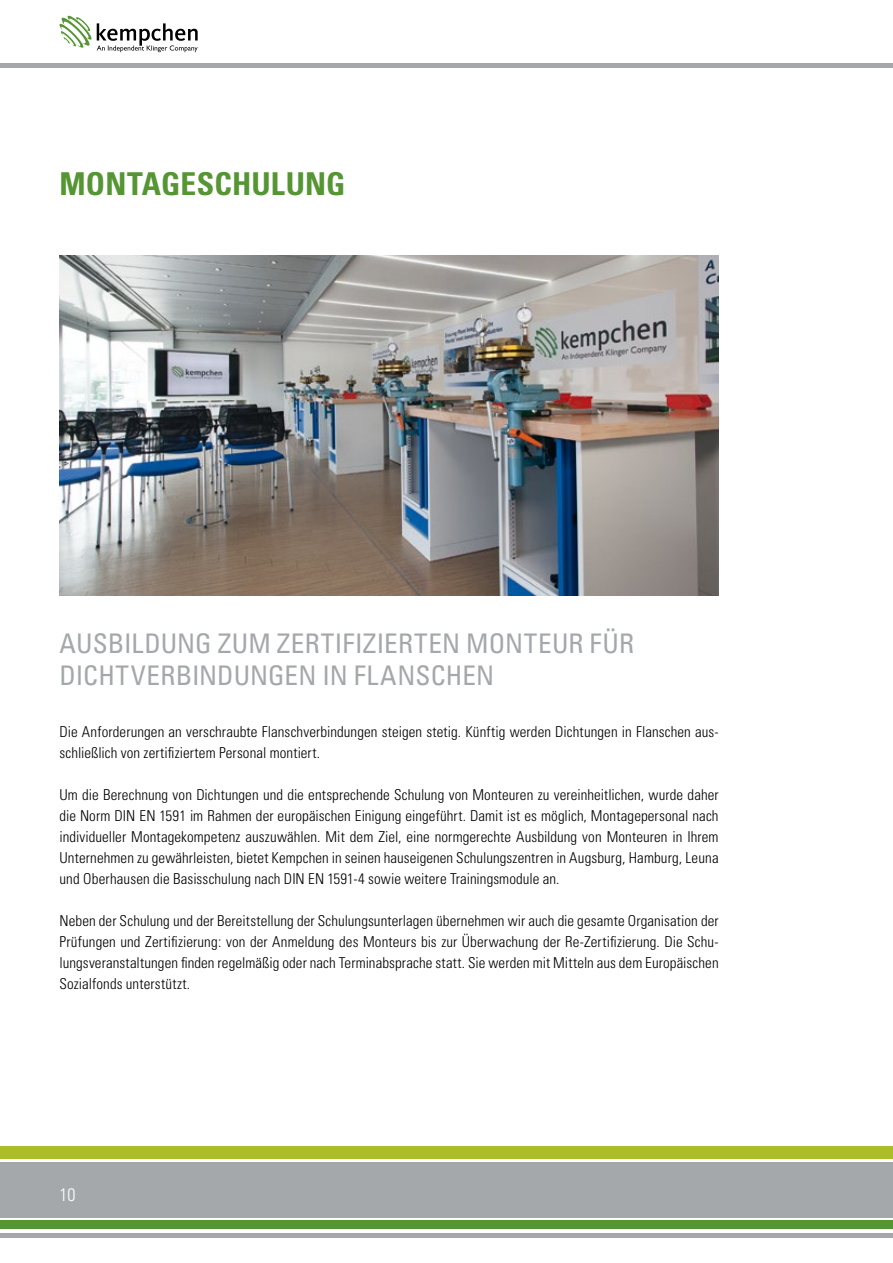
<style>
.page{position:relative;width:893px;height:1263px;background:#fff}
.page>*{position:absolute;margin:0;border:0;box-sizing:border-box;transform-origin:0 0}
.t1{font:700 condensed 31.5px "Univers";letter-spacing:.005em;color:#559533}
.t2{font:condensed 27px/31.5px "Univers";letter-spacing:.01em;color:#a5a8ab}
.t3{font:300 condensed 18px "Univers";color:#fff}
.t4{font:300 condensed 15px/21px "Univers";letter-spacing:.005em;color:#000;text-align:justify}
</style>
<div class="page">
<div style="left:0;top:1146px;width:893px;height:12px;background:#abbd28"></div>
<div style="left:0;top:1220px;width:893px;height:8px;background:#559533"></div>
<div style="left:0;top:1162px;width:893px;height:56px;background:#a5a8ab"></div>
<hr style="left:0;top:1233px;width:893px;height:4px;background:#a5a8ab">
<svg style="left:59px;top:15px;width:139px;height:37px"></svg>
<hr style="left:0;top:64px;width:893px;height:4px;background:#a5a8ab">
<img style="left:60px;top:255px;width:659px;height:340px">
<h1 class="t1" style="left:60px;top:165px;width:287px">MONTAGESCHULUNG</h1>
<h2 class="t2" style="left:60px;top:627px;width:576px">AUSBILDUNG ZUM ZERTIFIZIERTEN MONTEUR FÜR<br>DICHTVERBINDUNGEN IN FLANSCHEN</h2>
<p class="t4" style="left:60px;top:721px;width:661px">Die Anforderungen an verschraubte Flanschverbindungen steigen stetig. Künftig werden Dichtungen in Flanschen aus&shy;schließlich von zertifiziertem Personal montiert.</p>
<p class="t4" style="left:60px;top:784px;width:661px">Um die Berechnung von Dichtungen und die entsprechende Schulung von Monteuren zu vereinheitlichen, wurde daher die Norm DIN EN 1591 im Rahmen der europäischen Einigung eingeführt. Damit ist es möglich, Montagepersonal nach individueller Montagekompetenz auszuwählen. Mit dem Ziel, eine normgerechte Ausbildung von Monteuren in Ihrem Unternehmen zu gewährleisten, bietet Kempchen in seinen hauseigenen Schulungszentren in Augsburg, Hamburg, Leuna und Oberhausen die Basisschulung nach DIN EN 1591-4 sowie weitere Trainingsmodule an.</p>
<p class="t4" style="left:60px;top:910px;width:661px">Neben der Schulung und der Bereitstellung der Schulungsunterlagen übernehmen wir auch die gesamte Organisation der Prüfungen und Zertifizierung: von der Anmeldung des Monteurs bis zur Überwachung der Re-Zertifizierung. Die Schu&shy;lungsveranstaltungen finden regelmäßig oder nach Terminabsprache statt. Sie werden mit Mitteln aus dem Europäischen Sozialfonds unterstützt.</p>
<p class="t3" style="left:60px;top:1184px;width:17px">10</p>
</div>
